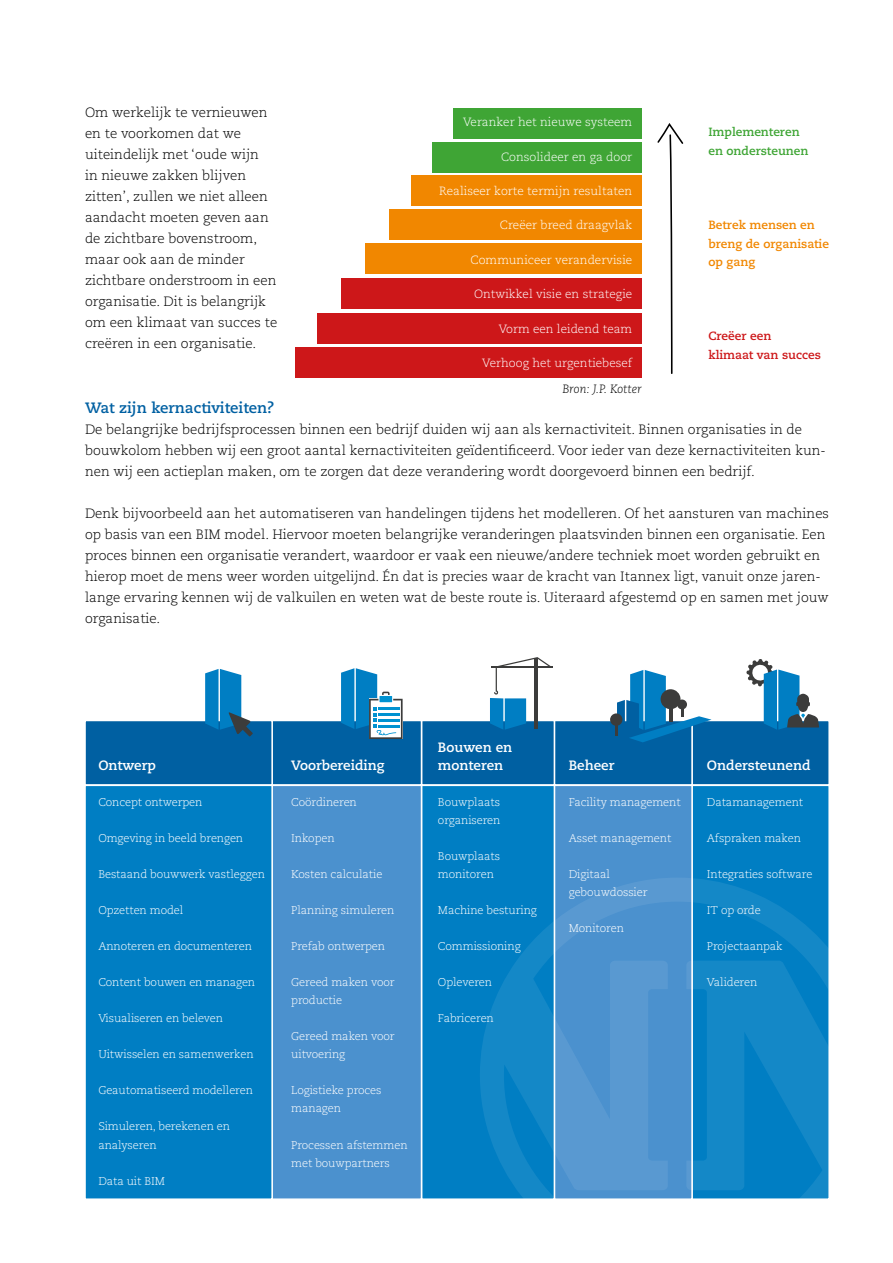
<style>
.page{position:relative;width:893px;height:1263px;background:#fff}
.page>*{position:absolute;margin:0;border:0;box-sizing:border-box;transform-origin:0 0}
.t1{font:700 15px "Caecilia LT Std";color:#0060a2}
.t2{font:300 13.5px/21px "Caecilia LT Std";color:#000}
.t3{font:700 13.5px/18px "Caecilia LT Std";color:#fff}
.t4{font:300 12px "Caecilia LT Std";color:#fff}
.t5{font:700 12px/18.6px "Caecilia LT Std";color:#f18700}
.t6{font:700 12px/18.6px "Caecilia LT Std";color:#3fa535}
.t7{font:700 12px/18.6px "Caecilia LT Std";color:#cd1719}
.t8{font:italic 300 12px "Caecilia LT Std";color:#000}
.t9{font:300 11.25px/18px "Caecilia LT Std";letter-spacing:-.01em;color:#fff}
</style>
<div class="page">
<div style="left:691px;top:784px;width:139px;height:416px;background:#007ec3;border:2px solid #fff"></div>
<div style="left:691px;top:720px;width:139px;height:66px;background:#0060a2;border:2px solid #fff"></div>
<div style="left:554px;top:784px;width:139px;height:416px;background:#4b91ce;border:2px solid #fff"></div>
<div style="left:554px;top:720px;width:139px;height:66px;background:#0060a2;border:2px solid #fff"></div>
<div style="left:421px;top:784px;width:134px;height:416px;background:#007ec3"></div>
<div style="left:421px;top:720px;width:134px;height:66px;background:#0060a2;border:2px solid #fff"></div>
<div style="left:271px;top:784px;width:151px;height:416px;background:#4b91ce;border:2px solid #fff"></div>
<div style="left:271px;top:720px;width:151px;height:66px;background:#0060a2;border:2px solid #fff"></div>
<div style="left:84px;top:784px;width:189px;height:416px;background:#007ec3;border:2px solid #fff"></div>
<div style="left:84px;top:720px;width:189px;height:66px;background:#0060a2;border:2px solid #fff"></div>
<div style="left:295px;top:348px;width:347px;height:30px;background:#cd1719"></div>
<div style="left:365px;top:243px;width:277px;height:31px;background:#f18700"></div>
<div style="left:318px;top:313px;width:324px;height:30px;background:#cd1719"></div>
<div style="left:389px;top:210px;width:253px;height:30px;background:#f18700"></div>
<div style="left:432px;top:142px;width:210px;height:30px;background:#3fa535"></div>
<div style="left:342px;top:278px;width:300px;height:30px;background:#cd1719"></div>
<div style="left:412px;top:176px;width:230px;height:30px;background:#f18700"></div>
<div style="left:454px;top:108px;width:188px;height:30px;background:#3fa535"></div>
<svg style="left:657px;top:123px;width:27px;height:251px"></svg>
<svg style="left:205px;top:669px;width:48px;height:67px"></svg>
<svg style="left:341px;top:668px;width:62px;height:71px"></svg>
<hr style="left:491px;top:666px;width:62px;height:2px;background:#3c3c3b">
<svg style="left:490px;top:657px;width:62px;height:73px"></svg>
<div style="left:610px;top:713px;width:12px;height:13px;background:#3c3c3b;border-radius:50%"></div>
<svg style="left:615px;top:670px;width:96px;height:72px"></svg>
<svg style="left:746px;top:659px;width:73px;height:71px"></svg>
<svg style="left:480px;top:877px;width:350px;height:323px"></svg>
<p class="t2" style="left:85px;top:102px;width:194px">Om werkelijk te vernieuwen en te voorkomen dat we uiteindelijk met ‘oude wijn<br>in nieuwe zakken blijven zitten’, zullen we niet alleen aandacht moeten geven aan de zichtbare bovenstroom, maar ook aan de minder zichtbare onderstroom in een organisatie. Dit is belangrijk om een klimaat van succes te creëren in een organisatie.</p>
<p class="t4" style="left:463px;top:115px;width:171px">Veranker het nieuwe systeem</p>
<p class="t4" style="left:501px;top:150px;width:133px">Consolideer en ga door</p>
<p class="t4" style="left:439px;top:184px;width:195px">Realiseer korte termijn resultaten</p>
<p class="t4" style="left:500px;top:219px;width:134px">Creëer breed draagvlak</p>
<p class="t4" style="left:471px;top:253px;width:163px">Communiceer verandervisie</p>
<p class="t4" style="left:474px;top:287px;width:160px">Ontwikkel visie en strategie</p>
<p class="t4" style="left:499px;top:322px;width:135px">Vorm een leidend team</p>
<p class="t4" style="left:482px;top:356px;width:152px">Verhoog het urgentiebesef</p>
<p class="t8" style="left:562px;top:382px;width:81px">Bron: J.P. Kotter</p>
<p class="t6" style="left:708px;top:123px;width:102px">Implementeren en ondersteunen</p>
<p class="t5" style="left:708px;top:216px;width:122px">Betrek mensen en breng de organisatie op gang</p>
<p class="t7" style="left:708px;top:327px;width:114px">Creëer een<br>klimaat van succes</p>
<p class="t1" style="left:85px;top:399px;width:191px">Wat zijn kernactiviteiten?</p>
<p class="t2" style="left:85px;top:420px;width:742px">De belangrijke bedrijfsprocessen binnen een bedrijf duiden wij aan als kernactiviteit. Binnen organisaties in de bouwkolom hebben wij een groot aantal kernactiviteiten geïdentificeerd. Voor ieder van deze kernactiviteiten kun&shy;nen wij een actieplan maken, om te zorgen dat deze verandering wordt doorgevoerd binnen een bedrijf.</p>
<p class="t2" style="left:85px;top:504px;width:745px">Denk bijvoorbeeld aan het automatiseren van handelingen tijdens het modelleren. Of het aansturen van machines op basis van een BIM model. Hiervoor moeten belangrijke veranderingen plaatsvinden binnen een organisatie. Een proces binnen een organisatie verandert, waardoor er vaak een nieuwe/andere techniek moet worden gebruikt en hierop moet de mens weer worden uitgelijnd. Én dat is precies waar de kracht van Itannex ligt, vanuit onze jaren&shy;lange ervaring kennen wij de valkuilen en weten wat de beste route is. Uiteraard afgestemd op en samen met jouw organisatie.</p>
<p class="t3" style="left:98px;top:757px;width:59px">Ontwerp</p>
<p class="t9" style="left:98px;top:794px;width:106px">Concept ontwerpen</p>
<p class="t9" style="left:98px;top:830px;width:146px">Omgeving in beeld brengen</p>
<p class="t9" style="left:98px;top:866px;width:168px">Bestaand bouwwerk vastleggen</p>
<p class="t9" style="left:98px;top:902px;width:86px">Opzetten model</p>
<p class="t9" style="left:98px;top:938px;width:155px">Annoteren en documenteren</p>
<p class="t9" style="left:98px;top:974px;width:158px">Content bouwen en managen</p>
<p class="t9" style="left:98px;top:1010px;width:126px">Visualiseren en beleven</p>
<p class="t9" style="left:98px;top:1046px;width:157px">Uitwisselen en samenwerken</p>
<p class="t9" style="left:98px;top:1082px;width:156px">Geautomatiseerd modelleren</p>
<p class="t9" style="left:98px;top:1118px;width:133px">Simuleren, berekenen en analyseren</p>
<p class="t9" style="left:98px;top:1172px;width:68px">Data uit BIM</p>
<p class="t3" style="left:291px;top:757px;width:95px">Voorbereiding</p>
<p class="t9" style="left:291px;top:794px;width:67px">Coördineren</p>
<p class="t9" style="left:291px;top:830px;width:45px">Inkopen</p>
<p class="t9" style="left:291px;top:866px;width:93px">Kosten calculatie</p>
<p class="t9" style="left:291px;top:902px;width:105px">Planning simuleren</p>
<p class="t9" style="left:291px;top:938px;width:95px">Prefab ontwerpen</p>
<p class="t9" style="left:291px;top:974px;width:105px">Gereed maken voor productie</p>
<p class="t9" style="left:291px;top:1028px;width:105px">Gereed maken voor uitvoering</p>
<p class="t9" style="left:291px;top:1082px;width:92px">Logistieke proces managen</p>
<p class="t9" style="left:291px;top:1136px;width:118px">Processen afstemmen met bouwpartners</p>
<p class="t3" style="left:438px;top:739px;width:76px">Bouwen en monteren</p>
<p class="t9" style="left:438px;top:794px;width:64px">Bouwplaats organiseren</p>
<p class="t9" style="left:438px;top:848px;width:64px">Bouwplaats monitoren</p>
<p class="t9" style="left:438px;top:902px;width:100px">Machine besturing</p>
<p class="t9" style="left:438px;top:938px;width:84px">Commissioning</p>
<p class="t9" style="left:438px;top:974px;width:56px">Opleveren</p>
<p class="t9" style="left:438px;top:1010px;width:57px">Fabriceren</p>
<p class="t3" style="left:569px;top:757px;width:47px">Beheer</p>
<p class="t9" style="left:569px;top:794px;width:113px">Facility management</p>
<p class="t9" style="left:569px;top:830px;width:104px">Asset management</p>
<p class="t9" style="left:569px;top:866px;width:80px">Digitaal gebouwdossier</p>
<p class="t9" style="left:569px;top:920px;width:57px">Monitoren</p>
<p class="t3" style="left:707px;top:757px;width:105px">Ondersteunend</p>
<p class="t9" style="left:707px;top:794px;width:98px">Datamanagement</p>
<p class="t9" style="left:707px;top:830px;width:96px">Afspraken maken</p>
<p class="t9" style="left:707px;top:866px;width:107px">Integraties software</p>
<p class="t9" style="left:707px;top:902px;width:55px">IT op orde</p>
<p class="t9" style="left:707px;top:938px;width:77px">Projectaanpak</p>
<p class="t9" style="left:707px;top:974px;width:52px">Valideren</p>
</div>
